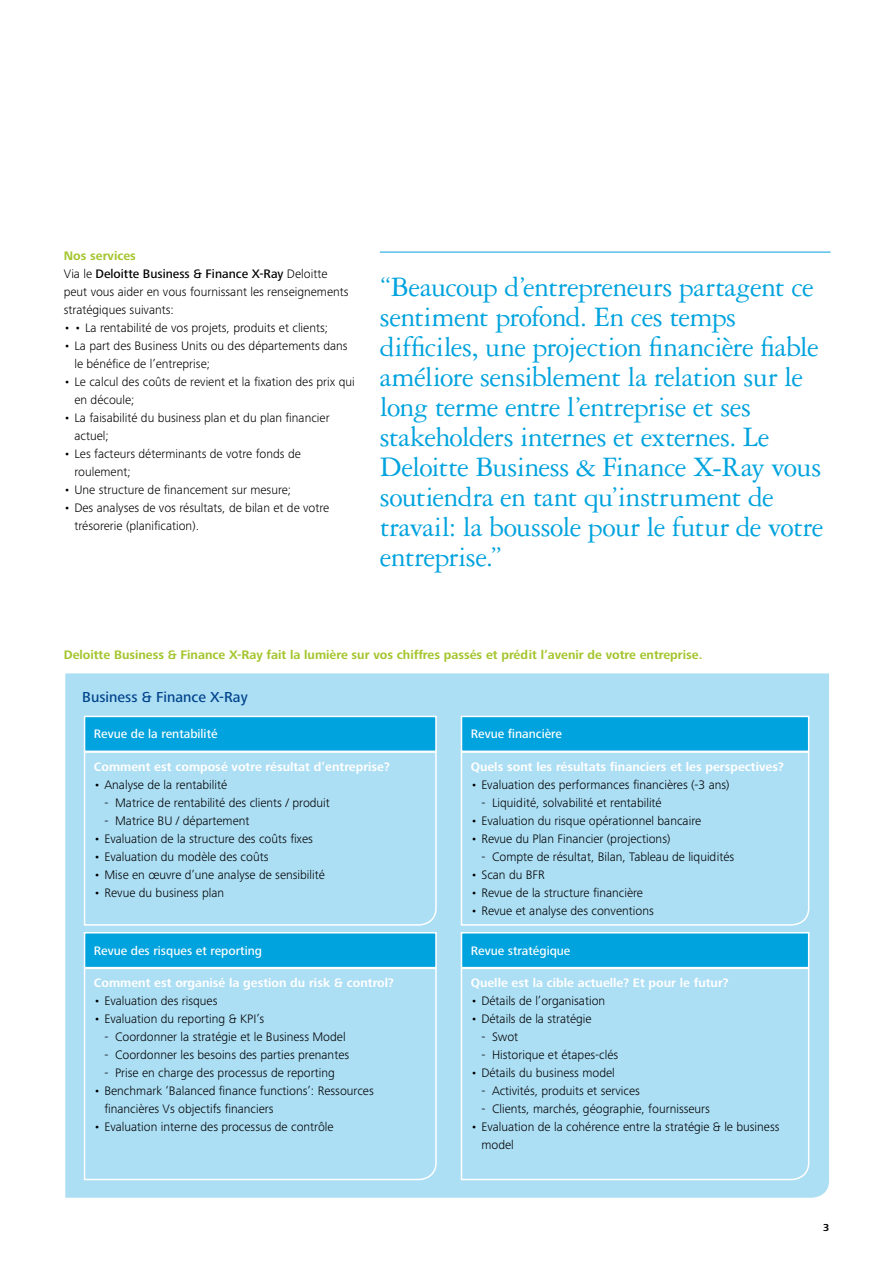
<style>
.page{position:relative;width:893px;height:1263px;background:#fff}
.page>*{position:absolute;margin:0;border:0;box-sizing:border-box;transform-origin:0 0}
.t1{font:30px/30px "Garamond 3 LT Std";letter-spacing:-.025em;color:#00a3de}
.t2{font:500 15px "Frutiger Next Pro";color:#00438b}
.t3{font:300 12.75px/18px "Frutiger Next Pro";color:#000}
.t4{font:700 12.75px "Frutiger Next Pro";color:#fff}
.t5{font:700 12.75px "Frutiger Next Pro";color:#a4c52d}
.t6{font:500 12.75px "Frutiger Next Pro";color:#fff}
.t7{font:700 10.5px "Frutiger Next Pro";color:#000}
.s1{font-weight:700;color:#a4c52d}
.s2{font-weight:500}
</style>
<div class="page">
<div style="left:65px;top:673px;width:764px;height:525px;background:#acdef4"></div>
<div style="left:83px;top:750px;width:354px;height:176px;background:#acdef4"></div>
<div style="left:83px;top:967px;width:354px;height:214px;background:#acdef4"></div>
<div style="left:460px;top:750px;width:350px;height:176px;background:#acdef4"></div>
<div style="left:460px;top:967px;width:350px;height:214px;background:#acdef4"></div>
<div style="left:85px;top:716px;width:351px;height:35px;background:#00a3de"></div>
<div style="left:84px;top:716px;width:353px;height:36px;border:2px solid #fff"></div>
<div style="left:85px;top:933px;width:351px;height:35px;background:#00a3de"></div>
<div style="left:84px;top:932px;width:353px;height:36px;border:2px solid #fff"></div>
<div style="left:461px;top:716px;width:348px;height:35px;background:#00a3de"></div>
<div style="left:461px;top:716px;width:348px;height:36px;border:2px solid #fff"></div>
<div style="left:461px;top:933px;width:348px;height:35px;background:#00a3de"></div>
<div style="left:461px;top:932px;width:348px;height:36px;border:2px solid #fff"></div>
<hr style="left:380px;top:252px;width:451px;height:1px;background:#00a3de">
<p class="t3" style="left:64px;top:247px;width:286px"><span class="s1">Nos services<br></span>Via le <span class="s2">Deloitte Business &amp; Finance X-Ray</span> Deloitte peut vous aider en vous fournissant les renseignements stratégiques suivants:</p>
<p class="t3" style="left:64px;top:319px;width:266px">• • La rentabilité de vos projets, produits et clients;</p>
<p class="t3" style="left:74px;top:337px;width:275px;text-indent:-11px">• La part des Business Units ou des départements dans le bénéfice de l’entreprise;</p>
<p class="t3" style="left:74px;top:373px;width:282px;text-indent:-11px">• Le calcul des coûts de revient et la fixation des prix qui en découle;</p>
<p class="t3" style="left:74px;top:409px;width:257px;text-indent:-11px">• La faisabilité du business plan et du plan financier actuel;</p>
<p class="t3" style="left:74px;top:445px;width:228px;text-indent:-11px">• Les facteurs déterminants de votre fonds de roulement;</p>
<p class="t3" style="left:64px;top:481px;width:229px">• Une structure de financement sur mesure;</p>
<p class="t3" style="left:74px;top:499px;width:256px;text-indent:-11px">• Des analyses de vos résultats, de bilan et de votre trésorerie (planification).</p>
<p class="t1" style="left:380px;top:272px;width:445px">“Beaucoup d’entrepreneurs partagent ce sentiment profond. En ces temps difficiles, une projection financière fiable améliore sensiblement la relation sur le long terme entre l’entreprise et ses stakeholders internes et externes. Le Deloitte Business &amp; Finance X-Ray vous soutiendra en tant qu’instrument de travail: la boussole pour le futur de votre entreprise.”</p>
<p class="t5" style="left:64px;top:648px;width:640px">Deloitte Business &amp; Finance X-Ray fait la lumière sur vos chiffres passés et prédit l’avenir de votre entreprise.</p>
<p class="t2" style="left:82px;top:689px;width:167px">Business &amp; Finance X-Ray</p>
<p class="t6" style="left:94px;top:727px;width:125px">Revue de la rentabilité</p>
<p class="t6" style="left:471px;top:727px;width:93px">Revue financière</p>
<p class="t4" style="left:94px;top:759px;width:298px">Comment est composé votre résultat d’entreprise?</p>
<p class="t3" style="left:94px;top:775px;width:135px">• Analyse de la rentabilité</p>
<p class="t3" style="left:104px;top:793px;width:227px">- Matrice de rentabilité des clients / produit</p>
<p class="t3" style="left:104px;top:811px;width:147px">- Matrice BU / département</p>
<p class="t3" style="left:94px;top:829px;width:221px">• Evaluation de la structure des coûts fixes</p>
<p class="t3" style="left:94px;top:847px;width:176px">• Evaluation du modèle des coûts</p>
<p class="t3" style="left:94px;top:865px;width:233px">• Mise en œuvre d’une analyse de sensibilité</p>
<p class="t3" style="left:94px;top:883px;width:132px">• Revue du business plan</p>
<p class="t4" style="left:471px;top:759px;width:315px">Quels sont les résultats financiers et les perspectives?</p>
<p class="t3" style="left:471px;top:775px;width:260px">• Evaluation des performances financières (-3 ans)</p>
<p class="t3" style="left:481px;top:793px;width:182px">- Liquidité, solvabilité et rentabilité</p>
<p class="t3" style="left:471px;top:811px;width:232px">• Evaluation du risque opérationnel bancaire</p>
<p class="t3" style="left:471px;top:829px;width:201px">• Revue du Plan Financier (projections)</p>
<p class="t3" style="left:481px;top:847px;width:254px">- Compte de résultat, Bilan, Tableau de liquidités</p>
<p class="t3" style="left:471px;top:865px;width:76px">• Scan du BFR</p>
<p class="t3" style="left:471px;top:883px;width:174px">• Revue de la structure financière</p>
<p class="t3" style="left:471px;top:901px;width:185px">• Revue et analyse des conventions</p>
<p class="t6" style="left:94px;top:943px;width:170px">Revue des risques et reporting</p>
<p class="t6" style="left:471px;top:943px;width:101px">Revue stratégique</p>
<p class="t4" style="left:94px;top:975px;width:302px">Comment est organisé la gestion du risk &amp; control?</p>
<p class="t3" style="left:94px;top:991px;width:125px">• Evaluation des risques</p>
<p class="t3" style="left:94px;top:1009px;width:172px">• Evaluation du reporting &amp; KPI’s</p>
<p class="t3" style="left:104px;top:1027px;width:243px">- Coordonner la stratégie et le Business Model</p>
<p class="t3" style="left:104px;top:1045px;width:246px">- Coordonner les besoins des parties prenantes</p>
<p class="t3" style="left:104px;top:1063px;width:232px">- Prise en charge des processus de reporting</p>
<p class="t3" style="left:104px;top:1081px;width:271px;text-indent:-11px">• Benchmark ‘Balanced finance functions’: Ressources financières Vs objectifs financiers</p>
<p class="t3" style="left:94px;top:1117px;width:241px">• Evaluation interne des processus de contrôle</p>
<p class="t4" style="left:471px;top:975px;width:259px">Quelle est la cible actuelle? Et pour le futur?</p>
<p class="t3" style="left:471px;top:991px;width:136px">• Détails de l’organisation</p>
<p class="t3" style="left:471px;top:1009px;width:122px">• Détails de la stratégie</p>
<p class="t3" style="left:481px;top:1027px;width:38px">- Swot</p>
<p class="t3" style="left:481px;top:1045px;width:138px">- Historique et étapes-clés</p>
<p class="t3" style="left:471px;top:1063px;width:146px">• Détails du business model</p>
<p class="t3" style="left:481px;top:1081px;width:160px">- Activités, produits et services</p>
<p class="t3" style="left:481px;top:1099px;width:230px">- Clients, marchés, géographie, fournisseurs</p>
<p class="t3" style="left:481px;top:1117px;width:300px;text-indent:-11px">• Evaluation de la cohérence entre la stratégie &amp; le business model</p>
<p class="t7" style="left:823px;top:1221px;width:8px">3</p>
</div>
